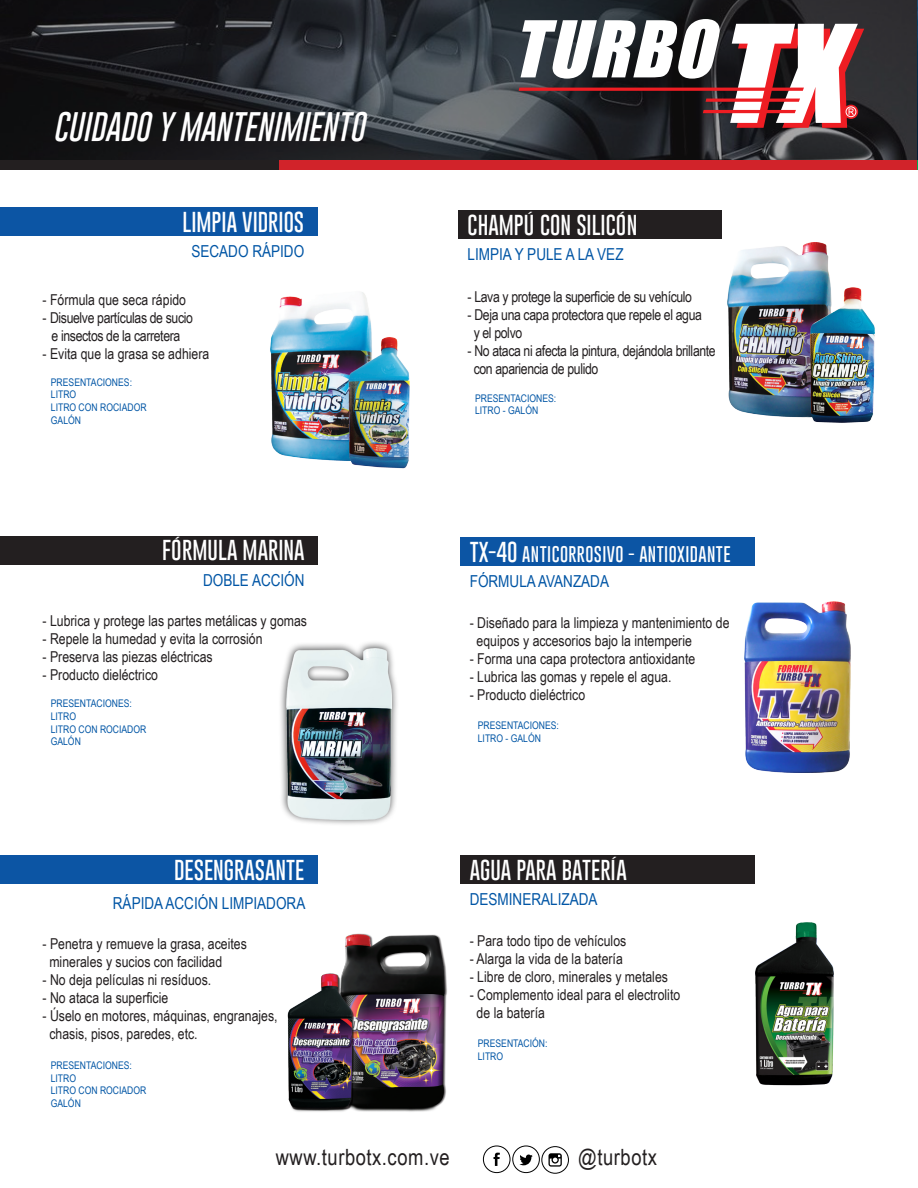
<style>
.page{position:relative;width:918px;height:1188px;background:#fff}
.page>*{position:absolute;margin:0;border:0;box-sizing:border-box;transform-origin:0 0}
.t1{font:italic 100 30px "Gobold";color:#fff}
.t2{font:22.35px "Arial Narrow";letter-spacing:.025em;color:#231f20}
.t3{font:100 21px "Gobold";color:#fff}
.t4{font:16.5px "Arial Narrow";color:#0155a5}
.t5{font:100 16.5px "Gobold";letter-spacing:.025em;color:#fff}
.t6{font:15px/18px "Arial Narrow";color:#231f20}
.t7{font:15px/18px "Arial Narrow";letter-spacing:-.025em;color:#231f20}
.t8{font:10.5px "Arial Narrow";color:#0155a5}
.s1{font-size:21px}
</style>
<div class="page">
<svg style="left:0;top:0;width:917px;height:160px;background:#272a2e"></svg>
<div style="left:279px;top:160px;width:639px;height:10px;background:#d1232a"></div>
<div style="left:0;top:160px;width:279px;height:10px;background:#231f20"></div>
<svg style="left:519px;top:19px;width:345px;height:109px"></svg>
<svg style="left:483px;top:1145px;width:28px;height:28px"></svg>
<svg style="left:494px;top:1153px;width:6px;height:13px"></svg>
<svg style="left:512px;top:1145px;width:28px;height:28px"></svg>
<svg style="left:519px;top:1155px;width:14px;height:10px"></svg>
<svg style="left:541px;top:1146px;width:28px;height:28px"></svg>
<svg style="left:549px;top:1153px;width:13px;height:14px"></svg>
<img style="left:917px;top:0;width:1px;height:163px">
<div style="left:0;top:207px;width:318px;height:29px;background:#0c55a4"></div>
<div style="left:0;top:855px;width:318px;height:29px;background:#0c55a4"></div>
<div style="left:0;top:536px;width:318px;height:29px;background:#231f20"></div>
<div style="left:459px;top:210px;width:263px;height:29px;background:#231f20"></div>
<div style="left:460px;top:537px;width:295px;height:29px;background:#0c55a4"></div>
<div style="left:460px;top:855px;width:295px;height:29px;background:#231f20"></div>
<img style="left:727px;top:242px;width:148px;height:181px">
<img style="left:270px;top:292px;width:140px;height:177px">
<svg style="left:280px;top:642px;width:117px;height:183px"></svg>
<img style="left:286px;top:648px;width:105px;height:171px">
<img style="left:745px;top:601px;width:105px;height:171px">
<img style="left:755px;top:922px;width:79px;height:164px">
<img style="left:287px;top:933px;width:160px;height:179px">
<p class="t1" style="left:53px;top:108px;width:312px">CUIDADO Y MANTENIMIENTO</p>
<p class="t3" style="left:183px;top:208px;width:123px">LIMPIA VIDRIOS</p>
<p class="t4" style="left:191px;top:239px;width:114px">SECADO RÁPIDO</p>
<p class="t6" style="left:43px;top:291px;width:145px">- Fórmula que seca rápido</p>
<p class="t7" style="left:43px;top:309px;width:152px">- Disuelve partículas de sucio</p>
<p class="t7" style="left:52px;top:327px;width:130px">e insectos de la carretera</p>
<p class="t6" style="left:43px;top:345px;width:168px">- Evita que la grasa se adhiera</p>
<p class="t8" style="left:51px;top:374px;width:83px">PRESENTACIONES:</p>
<p class="t8" style="left:51px;top:387px;width:27px">LITRO</p>
<p class="t8" style="left:51px;top:400px;width:97px">LITRO CON ROCIADOR</p>
<p class="t8" style="left:51px;top:412px;width:32px">GALÓN</p>
<p class="t3" style="left:162px;top:536px;width:144px">FÓRMULA MARINA</p>
<p class="t4" style="left:203px;top:568px;width:103px">DOBLE ACCIÓN</p>
<p class="t6" style="left:43px;top:611px;width:266px">- Lubrica y protege las partes metálicas y gomas</p>
<p class="t6" style="left:43px;top:629px;width:222px">- Repele la humedad y evita la corrosión</p>
<p class="t6" style="left:43px;top:647px;width:172px">- Preserva las piezas eléctricas</p>
<p class="t6" style="left:43px;top:665px;width:117px">- Producto dieléctrico</p>
<p class="t8" style="left:51px;top:696px;width:83px">PRESENTACIONES:</p>
<p class="t8" style="left:51px;top:709px;width:27px">LITRO</p>
<p class="t8" style="left:51px;top:721px;width:97px">LITRO CON ROCIADOR</p>
<p class="t8" style="left:51px;top:734px;width:32px">GALÓN</p>
<p class="t3" style="left:174px;top:856px;width:132px">DESENGRASANTE</p>
<p class="t4" style="left:113px;top:891px;width:194px">RÁPIDA ACCIÓN LIMPIADORA</p>
<p class="t6" style="left:49px;top:934px;width:199px;text-indent:-7px">- Penetra y remueve la grasa, aceites minerales y sucios con facilidad</p>
<p class="t6" style="left:43px;top:970px;width:170px">- No deja películas ni resíduos.</p>
<p class="t6" style="left:43px;top:988px;width:127px">- No ataca la superficie</p>
<p class="t6" style="left:49px;top:1006px;width:230px;text-indent:-7px">- Úselo en motores, máquinas, engranajes, chasis, pisos, paredes, etc.</p>
<p class="t8" style="left:51px;top:1058px;width:83px">PRESENTACIONES:</p>
<p class="t8" style="left:51px;top:1070px;width:27px">LITRO</p>
<p class="t8" style="left:51px;top:1083px;width:97px">LITRO CON ROCIADOR</p>
<p class="t8" style="left:51px;top:1095px;width:32px">GALÓN</p>
<p class="t3" style="left:468px;top:211px;width:172px">CHAMPÚ CON SILICÓN</p>
<p class="t4" style="left:468px;top:242px;width:158px">LIMPIA Y PULE A LA VEZ</p>
<p class="t7" style="left:468px;top:287px;width:226px">- Lava y protege la superficie de su vehículo</p>
<p class="t7" style="left:468px;top:305px;width:236px">- Deja una capa protectora que repele el agua</p>
<p class="t6" style="left:474px;top:323px;width:50px">y el polvo</p>
<p class="t7" style="left:474px;top:341px;width:244px;text-indent:-6px">- No ataca ni afecta la pintura, dejándola brillante con apariencia de pulido</p>
<p class="t8" style="left:475px;top:390px;width:83px">PRESENTACIONES:</p>
<p class="t8" style="left:475px;top:403px;width:65px">LITRO - GALÓN</p>
<p class="t5" style="left:470px;top:543px;width:262px"><span class="s1">TX-40</span> ANTICORROSIVO - ANTIOXIDANTE</p>
<p class="t4" style="left:470px;top:569px;width:141px">FÓRMULA AVANZADA</p>
<p class="t6" style="left:477px;top:613px;width:254px;text-indent:-7px">- Diseñado para la limpieza y mantenimiento de equipos y accesorios bajo la intemperie</p>
<p class="t6" style="left:470px;top:649px;width:227px">- Forma una capa protectora antioxidante</p>
<p class="t6" style="left:470px;top:667px;width:203px">- Lubrica las gomas y repele el agua.</p>
<p class="t6" style="left:470px;top:685px;width:117px">- Producto dieléctrico</p>
<p class="t8" style="left:478px;top:718px;width:83px">PRESENTACIONES:</p>
<p class="t8" style="left:478px;top:730px;width:65px">LITRO - GALÓN</p>
<p class="t3" style="left:470px;top:856px;width:159px">AGUA PARA BATERÍA</p>
<p class="t4" style="left:470px;top:888px;width:129px">DESMINERALIZADA</p>
<p class="t6" style="left:470px;top:931px;width:158px">- Para todo tipo de vehículos</p>
<p class="t6" style="left:470px;top:949px;width:155px">- Alarga la vida de la batería</p>
<p class="t6" style="left:470px;top:967px;width:200px">- Libre de cloro, minerales y metales</p>
<p class="t6" style="left:477px;top:985px;width:205px;text-indent:-7px">- Complemento ideal para el electrolito de la batería</p>
<p class="t8" style="left:478px;top:1036px;width:71px">PRESENTACIÓN:</p>
<p class="t8" style="left:478px;top:1049px;width:27px">LITRO</p>
<p class="t2" style="left:276px;top:1141px;width:175px">www.turbotx.com.ve</p>
<p class="t2" style="left:578px;top:1141px;width:80px">@turbotx</p>
</div>
